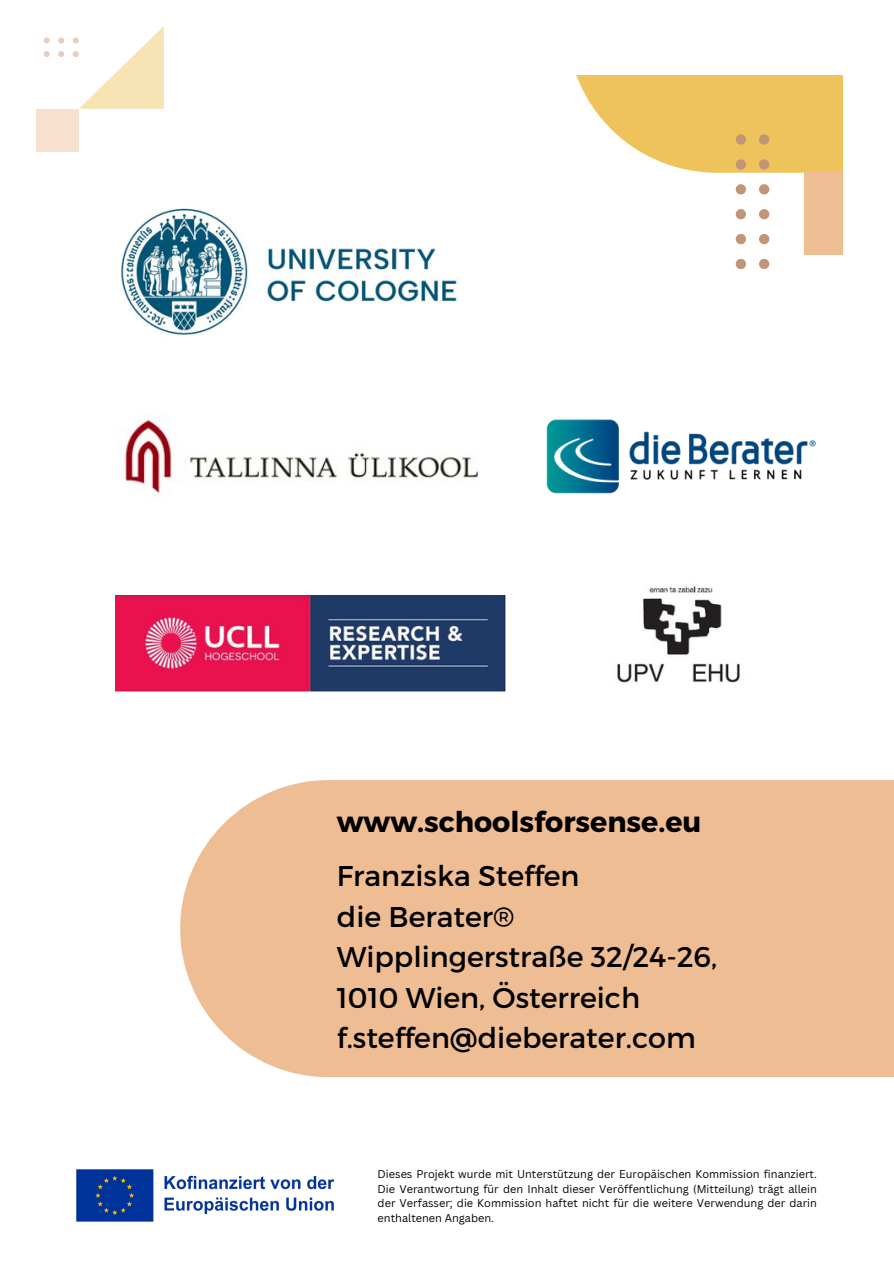
<style>
.page{position:relative;width:894px;height:1264px;background:#fff}
.page>*{position:absolute;margin:0;border:0;box-sizing:border-box;transform-origin:0 0}
.t1{font:28.5px/40.5px "Montserrat";color:#000}
.t2{font:700 28.5px "Montserrat";color:#000}
.t3{font:10.95px/14.5px "Canva Sans";color:#000;text-align:justify}
</style>
<div class="page">
<img style="left:76px;top:1169px;width:259px;height:53px">
<svg style="left:759px;top:259px;width:10px;height:10px"></svg>
<svg style="left:759px;top:234px;width:10px;height:10px"></svg>
<svg style="left:759px;top:209px;width:10px;height:10px"></svg>
<svg style="left:759px;top:184px;width:10px;height:10px"></svg>
<svg style="left:735px;top:259px;width:10px;height:10px"></svg>
<svg style="left:735px;top:234px;width:10px;height:10px"></svg>
<svg style="left:735px;top:209px;width:10px;height:10px"></svg>
<svg style="left:735px;top:184px;width:10px;height:10px"></svg>
<svg style="left:576px;top:76px;width:266px;height:97px;background:#efcb74"></svg>
<div style="left:803px;top:173px;width:39px;height:82px;background:#eebd94"></div>
<img style="left:546px;top:419px;width:270px;height:75px">
<img style="left:121px;top:208px;width:336px;height:127px">
<img style="left:125px;top:419px;width:354px;height:79px">
<img style="left:116px;top:595px;width:389px;height:96px">
<img style="left:617px;top:586px;width:123px;height:97px">
<div style="left:180px;top:780px;width:713px;height:297px;background:#eebd94"></div>
<div style="left:36px;top:109px;width:43px;height:43px;background:#f7e0cd"></div>
<svg style="left:44px;top:51px;width:6px;height:6px"></svg>
<svg style="left:58px;top:51px;width:6px;height:6px"></svg>
<svg style="left:44px;top:37px;width:6px;height:6px"></svg>
<svg style="left:58px;top:37px;width:6px;height:6px"></svg>
<svg style="left:73px;top:27px;width:91px;height:82px"></svg>
<h2 class="t2" style="left:337px;top:803px;width:366px">www.schoolsforsense.eu</h2>
<h3 class="t1" style="left:337px;top:854px;width:382px">Franziska Steffen<br>die Berater®<br>Wipplingerstraße 32/24-26,<br>1010 Wien, Österreich f.steffen@dieberater.com</h3>
<p class="t3" style="left:377px;top:1166px;width:440px">Dieses Projekt wurde mit Unterstützung der Europäischen Kommission finanziert.<br>Die Verantwortung für den Inhalt dieser Veröffentlichung (Mitteilung) trägt allein der Verfasser; die Kommission haftet nicht für die weitere Verwendung der darin enthaltenen Angaben.</p>
</div>
